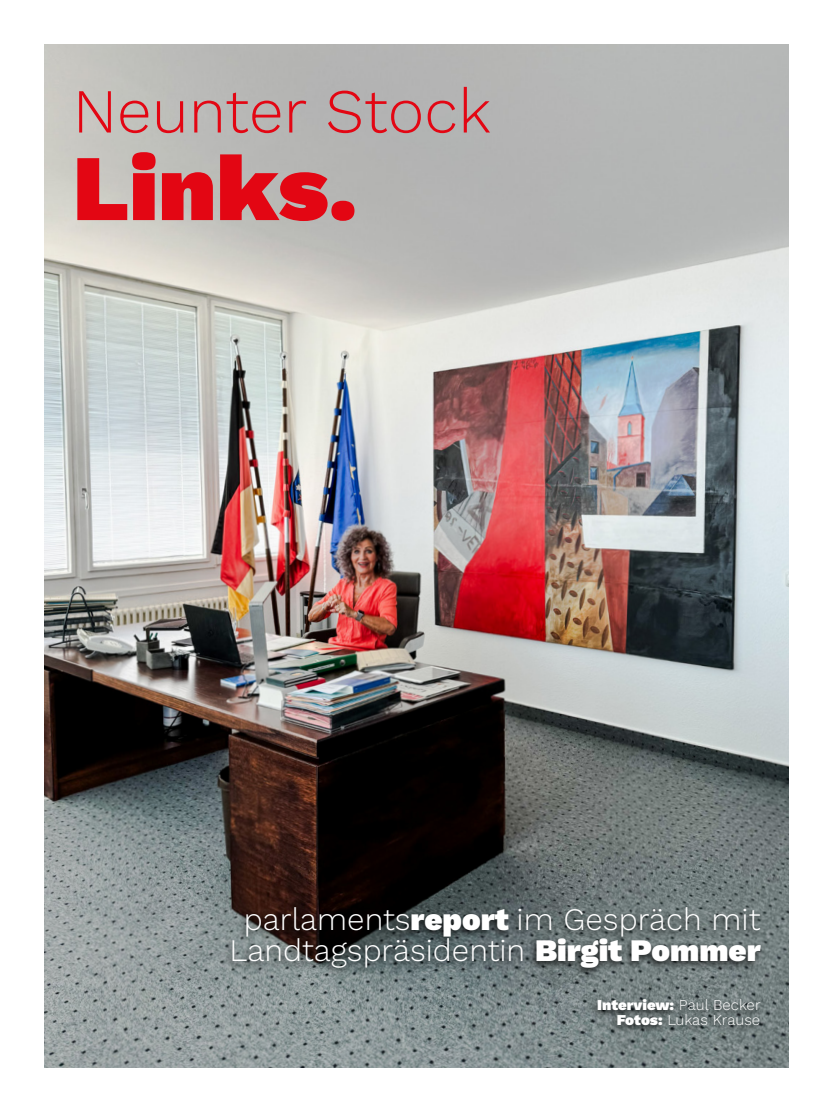
<style>
.page{position:relative;width:833px;height:1117px;background:#fff}
.page>*{position:absolute;margin:0;border:0;box-sizing:border-box;transform-origin:0 0}
.t1{font:900 93.75px "Work Sans";color:#e30613}
.t2{font:300 62.5px "Work Sans";color:#e30613}
.t3{font:300 31.25px/31.2px "Work Sans";color:#fff;text-align:center}
.t4{font:300 15px/15px "Work Sans";color:#fff;text-align:right}
.s1{font-weight:900}
</style>
<div class="page">
<img style="left:44px;top:44px;width:744px;height:1023px">
<div style="left:224px;top:903px;width:541px;height:74px;background:#000;opacity:.75"></div>
<div style="left:589px;top:995px;width:175px;height:39px;background:#000;opacity:.75"></div>
<h2 class="t2" style="left:73px;top:65px;width:420px">Neunter Stock</h2>
<h1 class="t1" style="left:73px;top:116px;width:286px">Links.</h1>
<p class="t3" style="left:229px;top:902px;width:532px">parlaments<span class="s1">report</span> im Gespräch mit<br>Landtagspräsidentin <span class="s1">Birgit Pommer</span></p>
<p class="t4" style="left:597px;top:996px;width:165px"><span class="s1">Interview:</span> Paul Becker<br><span class="s1">Fotos:</span> Lukas Krause</p>
</div>
